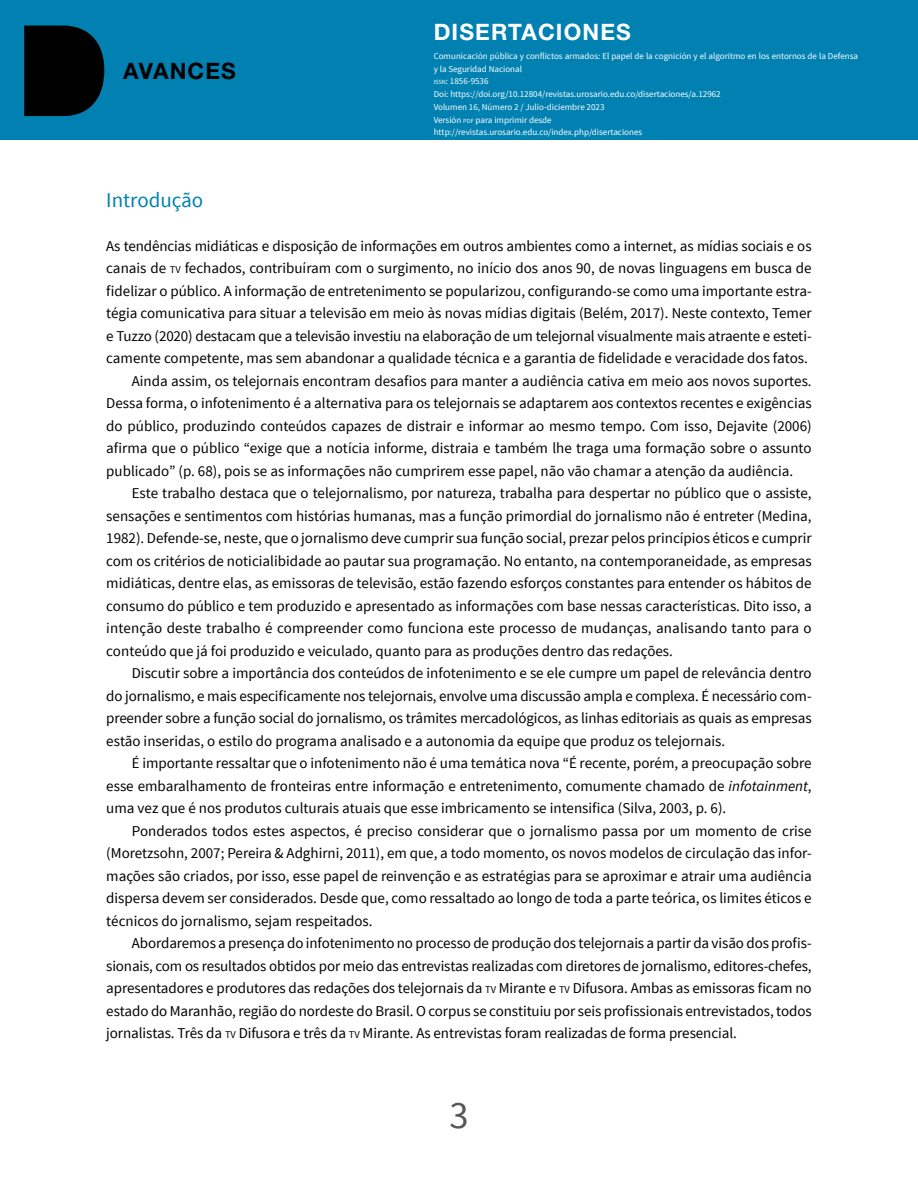
<style>
.page{position:relative;width:918px;height:1188px;background:#fff}
.page>*{position:absolute;margin:0;border:0;box-sizing:border-box;transform-origin:0 0}
.t1{font:38.4px "Source Sans Pro";color:#575756}
.t2{font:700 22.65px "Helvetica Neue LT Std";letter-spacing:.05em;color:#fff}
.t3{font:700 22.65px "Helvetica Neue LT Std";letter-spacing:.05em;color:#000}
.t4{font:21px "Source Sans Pro";color:#0081b2}
.t5{font:15px "Source Sans Pro";color:#000}
.t6{font:9px/12.8px "Source Sans Pro";color:#fff}
.s1{font-size:6.3px}
.s2{font-size:10.5px}
.s3{font-style:italic}
</style>
<div class="page">
<div style="left:0;top:0;width:918px;height:139px;background:#0081b2"></div>
<svg style="left:24px;top:26px;width:80px;height:90px;background:#000b10"></svg>
<h2 class="t3" style="left:123px;top:57px;width:114px">AVANCES</h2>
<h2 class="t2" style="left:434px;top:18px;width:199px">DISERTACIONES</h2>
<p class="t6" style="left:434px;top:50px;width:426px">Comunicación pública y conflictos armados: El papel de la cognición y el algoritmo en los entornos de la Defensa y la Seguridad Nacional<br><span class="s1">ISSN</span>: 1856-9536<br>Doi: https://doi.org/10.12804/revistas.urosario.edu.co/disertaciones/a.12962<br>Volumen 16, Número 2 / Julio-diciembre 2023<br>Versión <span class="s1">PDF</span> para imprimir desde<br>http://revistas.urosario.edu.co/index.php/disertaciones</p>
<h3 class="t4" style="left:106px;top:187px;width:99px">Introdução</h3>
<p class="t5" style="left:106px;top:237px;width:707px">As tendências midiáticas e disposição de informações em outros ambientes como a internet, as mídias sociais e os</p>
<p class="t5" style="left:106px;top:259px;width:707px">canais de <span class="s2">TV</span> fechados, contribuíram com o surgimento, no início dos anos 90, de novas linguagens em busca de</p>
<p class="t5" style="left:106px;top:282px;width:707px">fidelizar o público. A informação de entretenimento se popularizou, configurando-se como uma importante estra-</p>
<p class="t5" style="left:106px;top:304px;width:707px">tégia comunicativa para situar a televisão em meio às novas mídias digitais (Belém, 2017). Neste contexto, Temer</p>
<p class="t5" style="left:106px;top:327px;width:707px">e Tuzzo (2020) destacam que a televisão investiu na elaboração de um telejornal visualmente mais atraente e esteti-</p>
<p class="t5" style="left:106px;top:349px;width:703px">camente competente, mas sem abandonar a qualidade técnica e a garantia de fidelidade e veracidade dos fatos.</p>
<p class="t5" style="left:132px;top:372px;width:681px">Ainda assim, os telejornais encontram desafios para manter a audiência cativa em meio aos novos suportes.</p>
<p class="t5" style="left:106px;top:394px;width:707px">Dessa forma, o infotenimento é a alternativa para os telejornais se adaptarem aos contextos recentes e exigências</p>
<p class="t5" style="left:106px;top:417px;width:707px">do público, produzindo conteúdos capazes de distrair e informar ao mesmo tempo. Com isso, Dejavite (2006)</p>
<p class="t5" style="left:106px;top:439px;width:707px">afirma que o público “exige que a notícia informe, distraia e também lhe traga uma formação sobre o assunto</p>
<p class="t5" style="left:106px;top:462px;width:688px">publicado” (p. 68), pois se as informações não cumprirem esse papel, não vão chamar a atenção da audiência.</p>
<p class="t5" style="left:132px;top:484px;width:681px">Este trabalho destaca que o telejornalismo, por natureza, trabalha para despertar no público que o assiste,</p>
<p class="t5" style="left:106px;top:507px;width:707px">sensações e sentimentos com histórias humanas, mas a função primordial do jornalismo não é entreter (Medina,</p>
<p class="t5" style="left:106px;top:529px;width:707px">1982). Defende-se, neste, que o jornalismo deve cumprir sua função social, prezar pelos princípios éticos e cumprir</p>
<p class="t5" style="left:106px;top:552px;width:707px">com os critérios de noticialibidade ao pautar sua programação. No entanto, na contemporaneidade, as empresas</p>
<p class="t5" style="left:106px;top:574px;width:707px">midiáticas, dentre elas, as emissoras de televisão, estão fazendo esforços constantes para entender os hábitos de</p>
<p class="t5" style="left:106px;top:597px;width:707px">consumo do público e tem produzido e apresentado as informações com base nessas características. Dito isso, a</p>
<p class="t5" style="left:106px;top:619px;width:707px">intenção deste trabalho é compreender como funciona este processo de mudanças, analisando tanto para o</p>
<p class="t5" style="left:106px;top:642px;width:568px">conteúdo que já foi produzido e veiculado, quanto para as produções dentro das redações.</p>
<p class="t5" style="left:132px;top:664px;width:681px">Discutir sobre a importância dos conteúdos de infotenimento e se ele cumpre um papel de relevância dentro</p>
<p class="t5" style="left:106px;top:687px;width:707px">do jornalismo, e mais especificamente nos telejornais, envolve uma discussão ampla e complexa. É necessário com-</p>
<p class="t5" style="left:106px;top:709px;width:707px">preender sobre a função social do jornalismo, os trâmites mercadológicos, as linhas editoriais as quais as empresas</p>
<p class="t5" style="left:106px;top:732px;width:620px">estão inseridas, o estilo do programa analisado e a autonomia da equipe que produz os telejornais.</p>
<p class="t5" style="left:132px;top:754px;width:681px">É importante ressaltar que o infotenimento não é uma temática nova “É recente, porém, a preocupação sobre</p>
<p class="t5" style="left:106px;top:777px;width:707px">esse embaralhamento de fronteiras entre informação e entretenimento, comumente chamado de <span class="s3">infotainment</span>,</p>
<p class="t5" style="left:106px;top:799px;width:622px">uma vez que é nos produtos culturais atuais que esse imbricamento se intensifica (Silva, 2003, p. 6).</p>
<p class="t5" style="left:132px;top:822px;width:681px">Ponderados todos estes aspectos, é preciso considerar que o jornalismo passa por um momento de crise</p>
<p class="t5" style="left:106px;top:844px;width:707px">(Moretzsohn, 2007; Pereira &amp; Adghirni, 2011), em que, a todo momento, os novos modelos de circulação das infor-</p>
<p class="t5" style="left:106px;top:867px;width:707px">mações são criados, por isso, esse papel de reinvenção e as estratégias para se aproximar e atrair uma audiência</p>
<p class="t5" style="left:106px;top:889px;width:707px">dispersa devem ser considerados. Desde que, como ressaltado ao longo de toda a parte teórica, os limites éticos e</p>
<p class="t5" style="left:106px;top:912px;width:268px">técnicos do jornalismo, sejam respeitados.</p>
<p class="t5" style="left:132px;top:934px;width:681px">Abordaremos a presença do infotenimento no processo de produção dos telejornais a partir da visão dos profis-</p>
<p class="t5" style="left:106px;top:957px;width:707px">sionais, com os resultados obtidos por meio das entrevistas realizadas com diretores de jornalismo, editores-chefes,</p>
<p class="t5" style="left:106px;top:979px;width:707px">apresentadores e produtores das redações dos telejornais da <span class="s2">TV</span> Mirante e <span class="s2">TV</span> Difusora. Ambas as emissoras ficam no</p>
<p class="t5" style="left:106px;top:1002px;width:707px">estado do Maranhão, região do nordeste do Brasil. O corpus se constituiu por seis profissionais entrevistados, todos</p>
<p class="t5" style="left:106px;top:1024px;width:632px">jornalistas. Três da <span class="s2">TV</span> Difusora e três da <span class="s2">TV</span> Mirante. As entrevistas foram realizadas de forma presencial.</p>
<h1 class="t1" style="left:449px;top:1092px;width:21px">3</h1>
</div>
